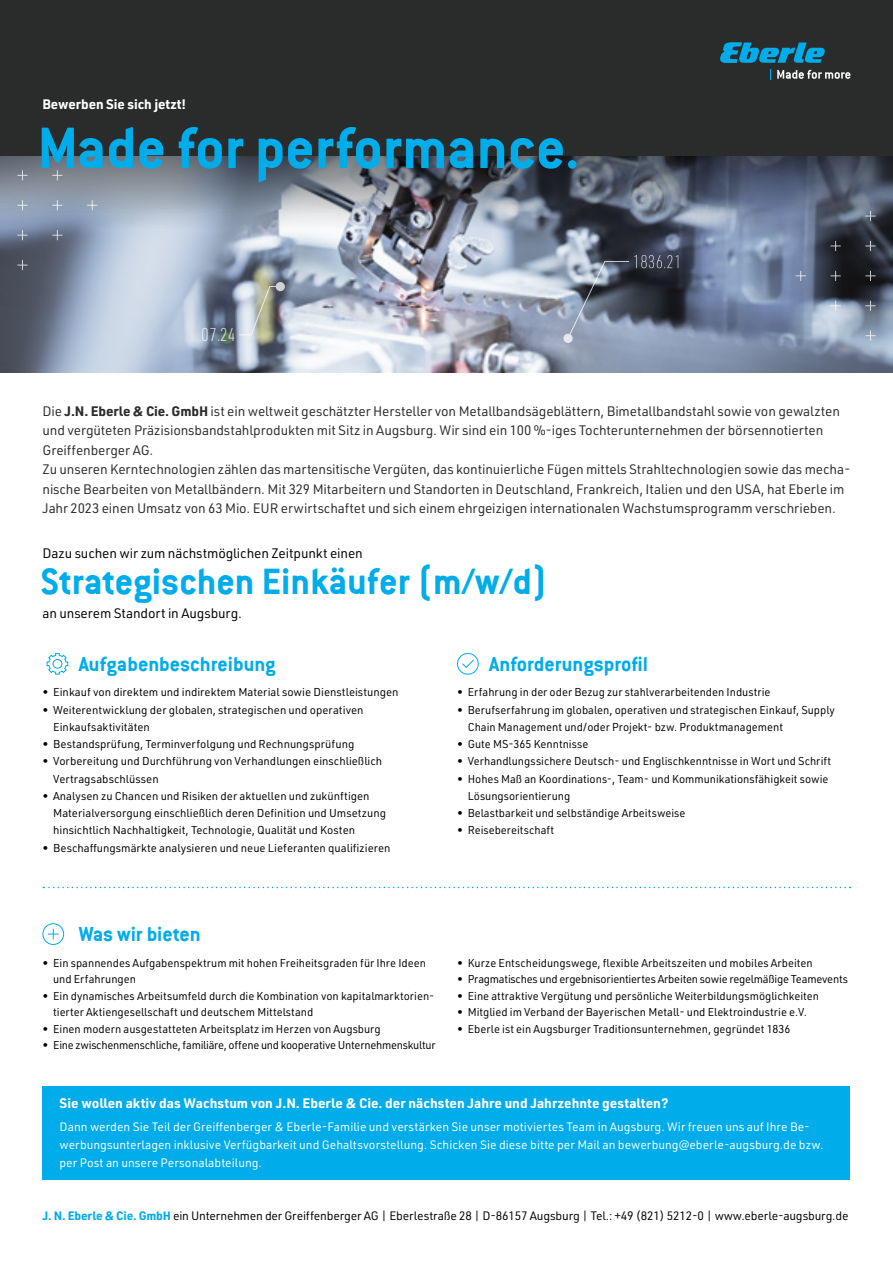
<style>
.page{position:relative;width:893px;height:1263px;background:#fff}
.page>*{position:absolute;margin:0;border:0;box-sizing:border-box;transform-origin:0 0}
.t1{font:64.2px "Eberle Conduit ITC Std Bold";color:#00ace9}
.t2{font:40.5px "Eberle Conduit ITC Std Bold";color:#00ace9}
.t3{font:22.5px "Eberle Conduit ITC Std Bold";color:#00ace9}
.t4{font:300 18.3px "URWDIN Cond";color:#fff}
.t5{font:13.5px/19.5px "URWDIN";letter-spacing:-.01em;color:#2a2c2c}
.t6{font:700 13.5px "URWDIN";color:#fff}
.t7{font:13.5px "URWDIN";letter-spacing:-.01em;color:#000}
.t8{font:12px/18px "URWDIN";color:#fff}
.t9{font:12px "URWDIN";letter-spacing:-.015em;color:#000}
.t10{font:11.25px/17.2px "URWDIN";color:#000}
.t11{font:11.25px "URWDIN";letter-spacing:-.025em;color:#000}
.t12{font:11.25px "URWDIN";letter-spacing:-.02em;color:#000}
.s1{font-weight:700}
.s2{font-weight:700;color:#00ace9}
</style>
<div class="page">
<svg style="left:0;top:155px;width:893px;height:217px;background:#848d9d"></svg>
<svg style="left:17px;top:170px;width:11px;height:10px"></svg>
<svg style="left:52px;top:170px;width:10px;height:10px"></svg>
<svg style="left:17px;top:200px;width:11px;height:10px"></svg>
<svg style="left:52px;top:200px;width:10px;height:10px"></svg>
<svg style="left:87px;top:200px;width:10px;height:10px"></svg>
<svg style="left:17px;top:230px;width:11px;height:10px"></svg>
<svg style="left:52px;top:230px;width:10px;height:10px"></svg>
<svg style="left:17px;top:260px;width:11px;height:10px"></svg>
<div style="left:0;top:0;width:893px;height:155px;background:#2a2c2c"></div>
<div style="left:215px;top:247px;width:104px;height:118px;background:#000;opacity:.75"></div>
<svg style="left:238px;top:286px;width:43px;height:50px;background:#adb2ad"></svg>
<svg style="left:276px;top:282px;width:9px;height:9px"></svg>
<svg style="left:507px;top:196px;width:221px;height:177px;background:#798599"></svg>
<svg style="left:563px;top:334px;width:10px;height:9px"></svg>
<svg style="left:567px;top:255px;width:111px;height:84px;background:#616a79"></svg>
<svg style="left:865px;top:211px;width:11px;height:10px"></svg>
<svg style="left:865px;top:241px;width:11px;height:10px"></svg>
<svg style="left:830px;top:241px;width:11px;height:10px"></svg>
<svg style="left:865px;top:271px;width:11px;height:10px"></svg>
<svg style="left:830px;top:271px;width:11px;height:10px"></svg>
<svg style="left:796px;top:271px;width:10px;height:10px"></svg>
<svg style="left:865px;top:301px;width:11px;height:10px"></svg>
<svg style="left:830px;top:301px;width:11px;height:10px"></svg>
<svg style="left:865px;top:331px;width:11px;height:10px"></svg>
<div style="left:457px;top:653px;width:22px;height:22px;border:1px solid #00ace9;border-radius:50%"></div>
<svg style="left:462px;top:659px;width:12px;height:9px"></svg>
<svg style="left:46px;top:653px;width:23px;height:22px"></svg>
<div style="left:53px;top:659px;width:9px;height:9px;background:#fff;border-radius:50%"></div>
<div style="left:53px;top:659px;width:9px;height:9px;border:1px solid #00ace9;border-radius:50%"></div>
<svg style="left:43px;top:887px;width:808px;height:1px"></svg>
<div style="left:43px;top:1086px;width:807px;height:93px;background:#00ace9"></div>
<div style="left:43px;top:923px;width:21px;height:22px;border:1px solid #00ace9;border-radius:50%"></div>
<svg style="left:48px;top:929px;width:11px;height:10px"></svg>
<svg style="left:720px;top:43px;width:105px;height:20px"></svg>
<svg style="left:777px;top:70px;width:73px;height:9px"></svg>
<p class="t6" style="left:43px;top:95px;width:145px">Bewerben Sie sich jetzt!</p>
<h1 class="t1" style="left:37px;top:115px;width:544px">Made for performance.</h1>
<h3 class="t4" style="left:202px;top:322px;width:35px">07.24</h3>
<p class="t5" style="left:43px;top:401px;width:809px">Die <span class="s1">J.N. Eberle &amp; Cie. GmbH</span> ist ein weltweit geschätzter Hersteller von Metallbandsägeblättern, Bimetallbandstahl sowie von gewalzten und vergüteten Präzisionsbandstahlprodukten mit Sitz in Augsburg. Wir sind ein 100 %-iges Tochterunternehmen der börsennotierten Greiffenberger AG.<br>Zu unseren Kerntechnologien zählen das martensitische Vergüten, das kontinuierliche Fügen mittels Strahltechnologien sowie das mecha&shy;nische Bearbeiten von Metallbändern. Mit 329 Mitarbeitern und Standorten in Deutschland, Frankreich, Italien und den USA, hat Eberle im Jahr 2023 einen Umsatz von 63 Mio. EUR erwirtschaftet und sich einem ehrgeizigen internationalen Wachstumsprogramm verschrieben.</p>
<p class="t7" style="left:43px;top:544px;width:322px">Dazu suchen wir zum nächstmöglichen Zeitpunkt einen</p>
<h2 class="t2" style="left:40px;top:560px;width:509px">Strategischen Einkäufer (m/w/d)</h2>
<p class="t7" style="left:43px;top:604px;width:201px">an unserem Standort in Augsburg.</p>
<h3 class="t3" style="left:79px;top:652px;width:198px">Aufgabenbeschreibung</h3>
<p class="t10" style="left:43px;top:683px;width:358px">• Einkauf von direktem und indirektem Material sowie Dienstleistungen</p>
<p class="t10" style="left:53px;top:701px;width:312px;text-indent:-11px">• Weiterentwicklung der globalen, strategischen und operativen<br>Einkaufsaktivitäten</p>
<p class="t10" style="left:43px;top:735px;width:313px">• Bestandsprüfung, Terminverfolgung und Rechnungsprüfung</p>
<p class="t10" style="left:53px;top:752px;width:331px;text-indent:-11px">• Vorbereitung und Durchführung von Verhandlungen einschließlich<br>Vertragsabschlüssen</p>
<p class="t10" style="left:53px;top:787px;width:334px;text-indent:-11px">• Analysen zu Chancen und Risiken der aktuellen und zukünftigen<br>Materialversorgung einschließlich deren Definition und Umsetzung hinsichtlich Nachhaltigkeit, Technologie, Qualität und Kosten</p>
<p class="t10" style="left:43px;top:838px;width:349px">• Beschaffungsmärkte analysieren und neue Lieferanten qualifizieren</p>
<h3 class="t3" style="left:489px;top:652px;width:160px">Anforderungsprofil</h3>
<p class="t10" style="left:457px;top:683px;width:315px">• Erfahrung in der oder Bezug zur stahlverarbeitenden Industrie</p>
<p class="t10" style="left:468px;top:701px;width:369px;text-indent:-11px">• Berufserfahrung im globalen, operativen und strategischen Einkauf, Supply<br>Chain Management und/oder Projekt- bzw. Produktmanagement</p>
<p class="t10" style="left:457px;top:735px;width:133px">• Gute MS-365 Kenntnisse</p>
<p class="t10" style="left:457px;top:752px;width:376px">• Verhandlungssichere Deutsch- und Englischkenntnisse in Wort und Schrift</p>
<p class="t10" style="left:468px;top:769px;width:362px;text-indent:-11px">• Hohes Maß an Koordinations-, Team- und Kommunikationsfähigkeit sowie<br>Lösungsorientierung</p>
<p class="t10" style="left:457px;top:804px;width:230px">• Belastbarkeit und selbständige Arbeitsweise</p>
<p class="t10" style="left:457px;top:821px;width:99px">• Reisebereitschaft</p>
<h3 class="t3" style="left:79px;top:922px;width:123px">Was wir bieten</h3>
<p class="t10" style="left:53px;top:954px;width:374px;line-height:16.5px;text-indent:-11px">• Ein spannendes Aufgabenspektrum mit hohen Freiheitsgraden für Ihre Ideen und Erfahrungen</p>
<p class="t10" style="left:53px;top:987px;width:383px;line-height:16.5px;text-indent:-11px">• Ein dynamisches Arbeitsumfeld durch die Kombination von kapitalmarktorien&shy;tierter Aktiengesellschaft und deutschem Mittelstand</p>
<p class="t10" style="left:43px;top:1020px;width:340px">• Einen modern ausgestatteten Arbeitsplatz im Herzen von Augsburg</p>
<p class="t11" style="left:43px;top:1038px;width:394px">• Eine zwischenmenschliche, familiäre, offene und kooperative Unternehmenskultur</p>
<p class="t10" style="left:457px;top:954px;width:357px">• Kurze Entscheidungswege, flexible Arbeitszeiten und mobiles Arbeiten</p>
<p class="t12" style="left:457px;top:972px;width:392px">• Pragmatisches und ergebnisorientiertes Arbeiten sowie regelmäßige Teamevents</p>
<p class="t10" style="left:457px;top:987px;width:364px">• Eine attraktive Vergütung und persönliche Weiterbildungsmöglichkeiten</p>
<p class="t10" style="left:457px;top:1003px;width:351px">• Mitglied im Verband der Bayerischen Metall- und Elektroindustrie e.V.</p>
<p class="t10" style="left:457px;top:1020px;width:335px">• Eberle ist ein Augsburger Traditionsunternehmen, gegründet 1836</p>
<p class="t6" style="left:60px;top:1094px;width:611px">Sie wollen aktiv das Wachstum von J.N. Eberle &amp; Cie. der nächsten Jahre und Jahrzehnte gestalten?</p>
<p class="t8" style="left:60px;top:1117px;width:765px">Dann werden Sie Teil der Greiffenberger &amp; Eberle-Familie und verstärken Sie unser motiviertes Team in Augsburg. Wir freuen uns auf Ihre Be&shy;werbungsunterlagen inklusive Verfügbarkeit und Gehaltsvorstellung. Schicken Sie diese bitte per Mail an bewerbung@eberle-augsburg.de bzw. per Post an unsere Personalabteilung.</p>
<p class="t9" style="left:43px;top:1208px;width:808px"><span class="s2">J. N. Eberle &amp; Cie. GmbH</span> ein Unternehmen der Greiffenberger AG | Eberlestraße 28 | D-86157 Augsburg | Tel.: +49 (821) 5212-0 | www.eberle-augsburg.de</p>
</div>
